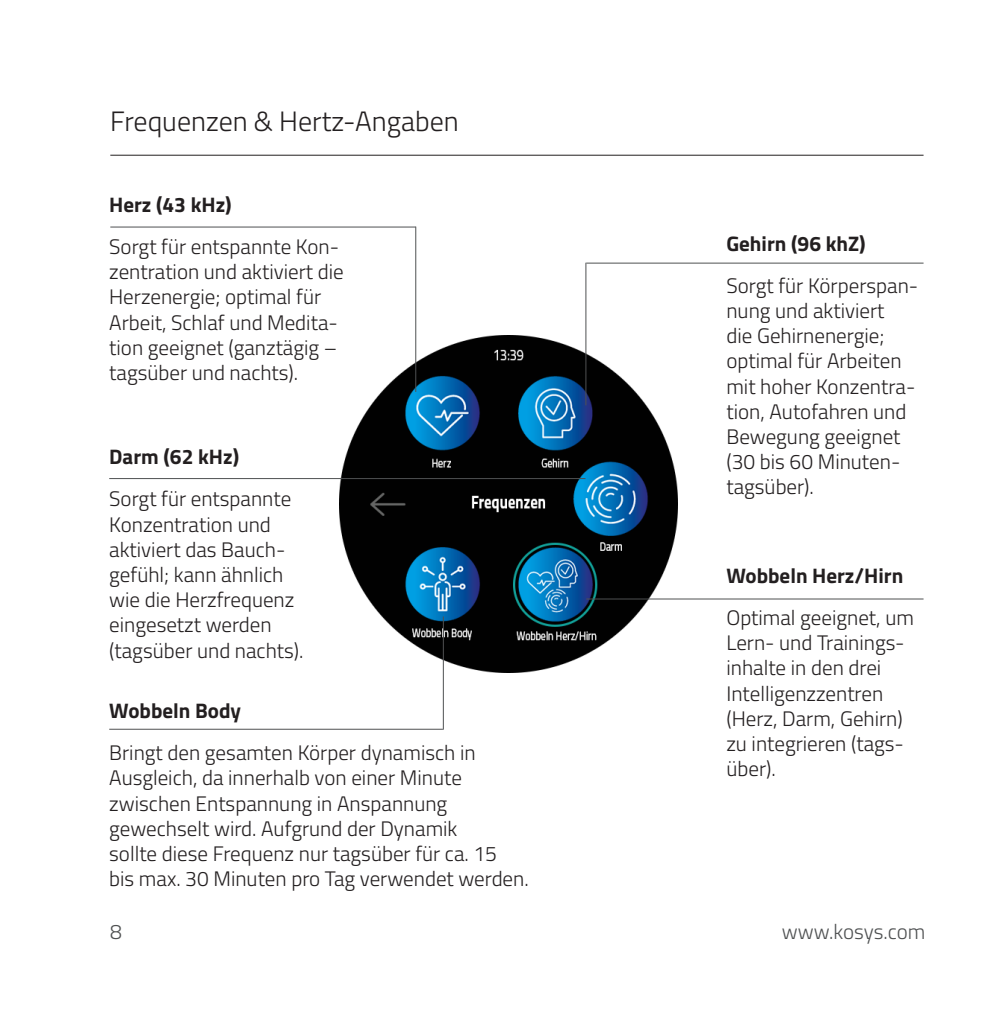
<style>
.page{position:relative;width:1003px;height:1032px;background:#fff}
.page>*{position:absolute;margin:0;border:0;box-sizing:border-box;transform-origin:0 0}
.t1{font:300 28px "Titillium";color:#231f20}
.t2{font:300 21px/25.2px "Titillium";color:#231f20}
.t3{font:700 21px "Titillium";color:#231f20}
.t4{font:300 21px "Titillium";letter-spacing:-.005em;color:#4f5152}
</style>
<div class="page">
<img style="left:339px;top:335px;width:338px;height:338px">
<hr style="left:110px;top:155px;width:813px;height:1px;background:#231f20">
<hr style="left:110px;top:226px;width:305px;height:2px;background:#4f5152">
<hr style="left:109px;top:478px;width:476px;height:1px;background:#4f5152">
<hr style="left:586px;top:262px;width:337px;height:2px;background:#4f5152">
<hr style="left:109px;top:729px;width:333px;height:1px;background:#4f5152">
<hr style="left:415px;top:227px;width:1px;height:165px;background:#4f5152">
<hr style="left:585px;top:263px;width:1px;height:142px;background:#4f5152">
<hr style="left:442px;top:616px;width:2px;height:114px;background:#4f5152">
<hr style="left:586px;top:598px;width:337px;height:1px;background:#4f5152">
<p class="t1" style="left:110px;top:100px;width:350px">Frequenzen &amp; Hertz-Angaben</p>
<p class="t3" style="left:109px;top:188px;width:124px">Herz (43 kHz)</p>
<p class="t2" style="left:109px;top:233px;width:236px">Sorgt für entspannte Kon&shy;zentration und aktiviert die<br>Herzenergie; optimal für<br>Arbeit, Schlaf und Medita&shy;tion geeignet (ganztägig – tagsüber und nachts).</p>
<p class="t3" style="left:109px;top:441px;width:131px">Darm (62 kHz)</p>
<p class="t2" style="left:109px;top:485px;width:196px">Sorgt für entspannte<br>Konzentration und aktiviert das Bauch&shy;gefühl; kann ähnlich wie die Herzfrequenz eingesetzt werden (tagsüber und nachts).</p>
<p class="t3" style="left:109px;top:695px;width:133px">Wobbeln Body</p>
<p class="t2" style="left:109px;top:739px;width:421px">Bringt den gesamten Körper dynamisch in Ausgleich, da innerhalb von einer Minute zwischen Entspannung in Anspannung gewechselt wird. Aufgrund der Dynamik<br>sollte diese Frequenz nur tagsüber für ca. 15<br>bis max. 30 Minuten pro Tag verwendet werden.</p>
<p class="t3" style="left:726px;top:227px;width:141px">Gehirn (96 khZ)</p>
<p class="t2" style="left:726px;top:272px;width:193px">Sorgt für Körperspan&shy;nung und aktiviert<br>die Gehirnenergie; optimal für Arbeiten mit hoher Konzentra&shy;tion, Autofahren und<br>Bewegung geeignet (30 bis 60 Minuten&shy;tagsüber).</p>
<p class="t3" style="left:726px;top:559px;width:178px">Wobbeln Herz/Hirn</p>
<p class="t2" style="left:726px;top:604px;width:189px">Optimal geeignet, um<br>Lern- und Trainings&shy;inhalte in den drei<br>Intelligenzzentren (Herz, Darm, Gehirn) zu integrieren (tags&shy;über).</p>
<p class="t4" style="left:110px;top:917px;width:13px">8</p>
<p class="t4" style="left:781px;top:917px;width:145px">www.kosys.com</p>
</div>
